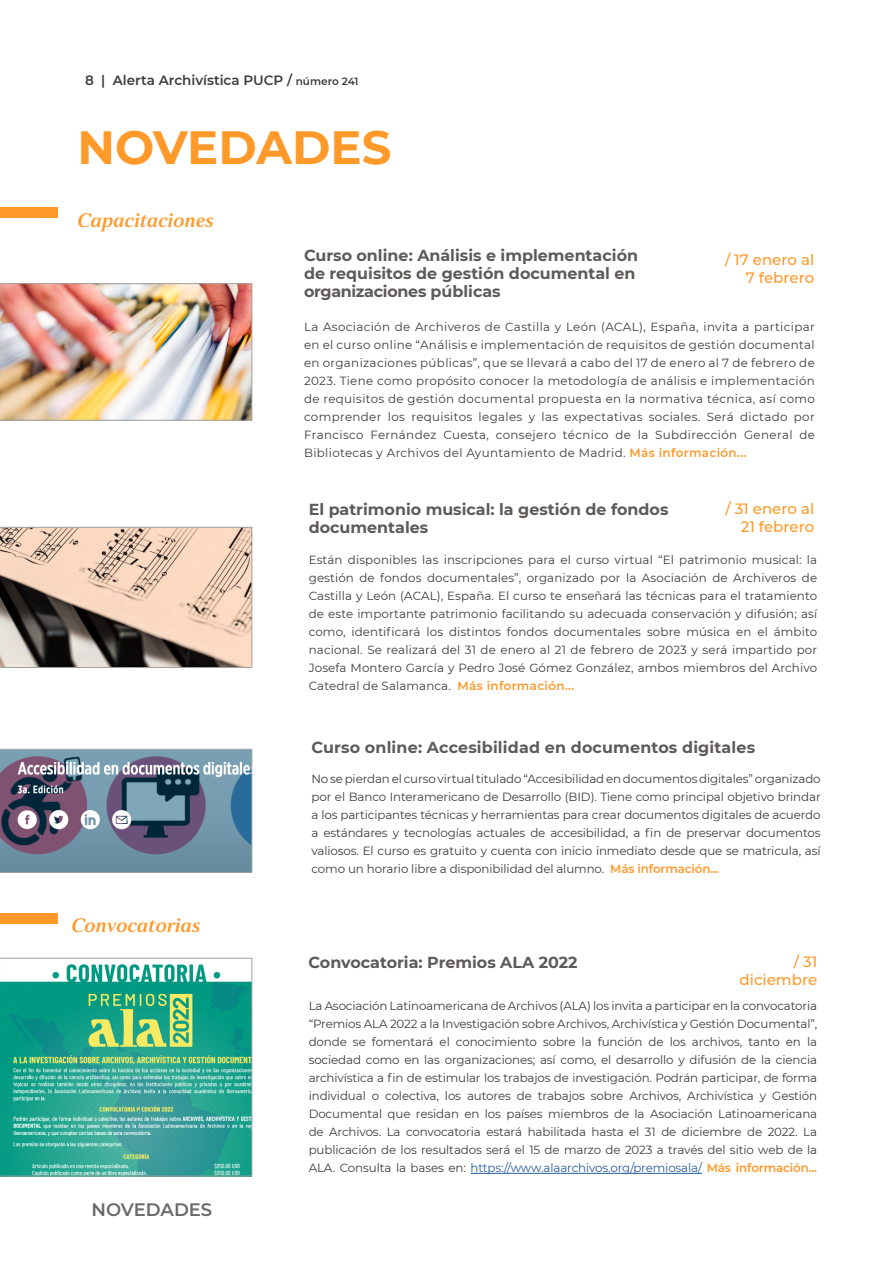
<style>
.page{position:relative;width:893px;height:1263px;background:#fff}
.page>*{position:absolute;margin:0;border:0;box-sizing:border-box;transform-origin:0 0}
.t1{font:700 46.5px "Montserrat";color:#ff9929}
.t2{font:19.5px "Strato Pro Demi Bold It";color:#ff9929}
.t3{font:600 18px "Montserrat";color:#6c6a68}
.t4{font:700 15.9px/18px "Montserrat";color:#5d5a58}
.t5{font:500 15px/18px "Montserrat";color:#ff9929;text-align:right}
.t6{font:600 13.5px "Montserrat";color:#3c3c3b}
.t7{font:11.85px/18px "Montserrat";letter-spacing:-.01em;color:#3c3c3b;text-align:justify}
.s1{font-size:10.5px}
.s2{font-weight:600;color:#ff9929}
.s3{color:#275b9b}
</style>
<div class="page">
<div style="left:0;top:207px;width:57px;height:11px;background:#ff9929"></div>
<div style="left:0;top:913px;width:57px;height:10px;background:#ff9929"></div>
<hr style="left:470px;top:1173px;width:232px;height:1px;background:#275b9b">
<svg style="left:0;top:527px;width:252px;height:140px;background:#baa392"></svg>
<img style="left:2px;top:751px;width:248px;height:119px">
<div style="left:0;top:749px;width:252px;height:123px;border:1px solid #a1a1a1"></div>
<img style="left:2px;top:286px;width:248px;height:132px">
<div style="left:0;top:284px;width:252px;height:136px;border:1px solid #a1a1a1"></div>
<img style="left:2px;top:964px;width:248px;height:210px">
<div style="left:0;top:958px;width:252px;height:218px;border:1px solid #a1a1a1"></div>
<p class="t6" style="left:85px;top:71px;width:275px">8 | Alerta Archivística PUCP / <span class="s1">número 241</span></p>
<h1 class="t1" style="left:78px;top:114px;width:315px">NOVEDADES</h1>
<h2 class="t2" style="left:78px;top:208px;width:138px">Capacitaciones</h2>
<h2 class="t2" style="left:71px;top:913px;width:131px">Convocatorias</h2>
<h3 class="t3" style="left:92px;top:1196px;width:122px">NOVEDADES</h3>
<h3 class="t4" style="left:304px;top:246px;width:335px">Curso online: Análisis e implementación de requisitos de gestión documental en organizaciones públicas</h3>
<p class="t7" style="left:304px;top:317px;width:512px">La Asociación de Archiveros de Castilla y León (ACAL), España, invita a participar en el curso online “Análisis e implementación de requisitos de gestión documental en organizaciones públicas”, que se llevará a cabo del 17 de enero al 7 de febrero de 2023. Tiene como propósito conocer la metodología de análisis e implementación de requisitos de gestión documental propuesta en la normativa técnica, así como comprender los requisitos legales y las expectativas sociales. Será dictado por Francisco Fernández Cuesta, consejero técnico de la Subdirección General de Bibliotecas y Archivos del Ayuntamiento de Madrid. <span class="s2">Más información...</span></p>
<p class="t5" style="left:725px;top:250px;width:91px">/ 17 enero al<br>7 febrero</p>
<p class="t5" style="left:725px;top:499px;width:90px">/ 31 enero al<br>21 febrero</p>
<h3 class="t4" style="left:309px;top:499px;width:361px">El patrimonio musical: la gestión de fondos documentales</h3>
<p class="t7" style="left:309px;top:550px;width:510px">Están disponibles las inscripciones para el curso virtual “El patrimonio musical: la gestión de fondos documentales”, organizado por la Asociación de Archiveros de Castilla y León (ACAL), España. El curso te enseñará las técnicas para el tratamiento de este importante patrimonio facilitando su adecuada conservación y difusión; así como, identificará los distintos fondos documentales sobre música en el ámbito nacional. Se realizará del 31 de enero al 21 de febrero de 2023 y será impartido por Josefa Montero García y Pedro José Gómez González, ambos miembros del Archivo Catedral de Salamanca. <span class="s2">Más información...</span></p>
<h3 class="t4" style="left:311px;top:738px;width:445px">Curso online: Accesibilidad en documentos digitales</h3>
<p class="t7" style="left:311px;top:769px;width:511px">No se pierdan el curso virtual titulado “Accesibilidad en documentos digitales” organizado por el Banco Interamericano de Desarrollo (BID). Tiene como principal objetivo brindar a los participantes técnicas y herramientas para crear documentos digitales de acuerdo a estándares y tecnologías actuales de accesibilidad, a fin de preservar documentos valiosos. El curso es gratuito y cuenta con inicio inmediato desde que se matricula, así como un horario libre a disponibilidad del alumno. <span class="s2">Más información...</span></p>
<p class="t5" style="left:740px;top:952px;width:79px">/ 31 diciembre</p>
<h3 class="t4" style="left:309px;top:953px;width:271px">Convocatoria: Premios ALA 2022</h3>
<p class="t7" style="left:309px;top:997px;width:510px">La Asociación Latinoamericana de Archivos (ALA) los invita a participar en la convocatoria “Premios ALA 2022 a la Investigación sobre Archivos, Archivística y Gestión Documental”, donde se fomentará el conocimiento sobre la función de los archivos, tanto en la sociedad como en las organizaciones; así como, el desarrollo y difusión de la ciencia archivística a fin de estimular los trabajos de investigación. Podrán participar, de forma individual o colectiva, los autores de trabajos sobre Archivos, Archivística y Gestión Documental que residan en los países miembros de la Asociación Latinoamericana de Archivos. La convocatoria estará habilitada hasta el 31 de diciembre de 2022. La publicación de los resultados será el 15 de marzo de 2023 a través del sitio web de la ALA. Consulta la bases en: <span class="s3">https://www.alaarchivos.org/premiosala/</span> <span class="s2">Más información...</span></p>
</div>
